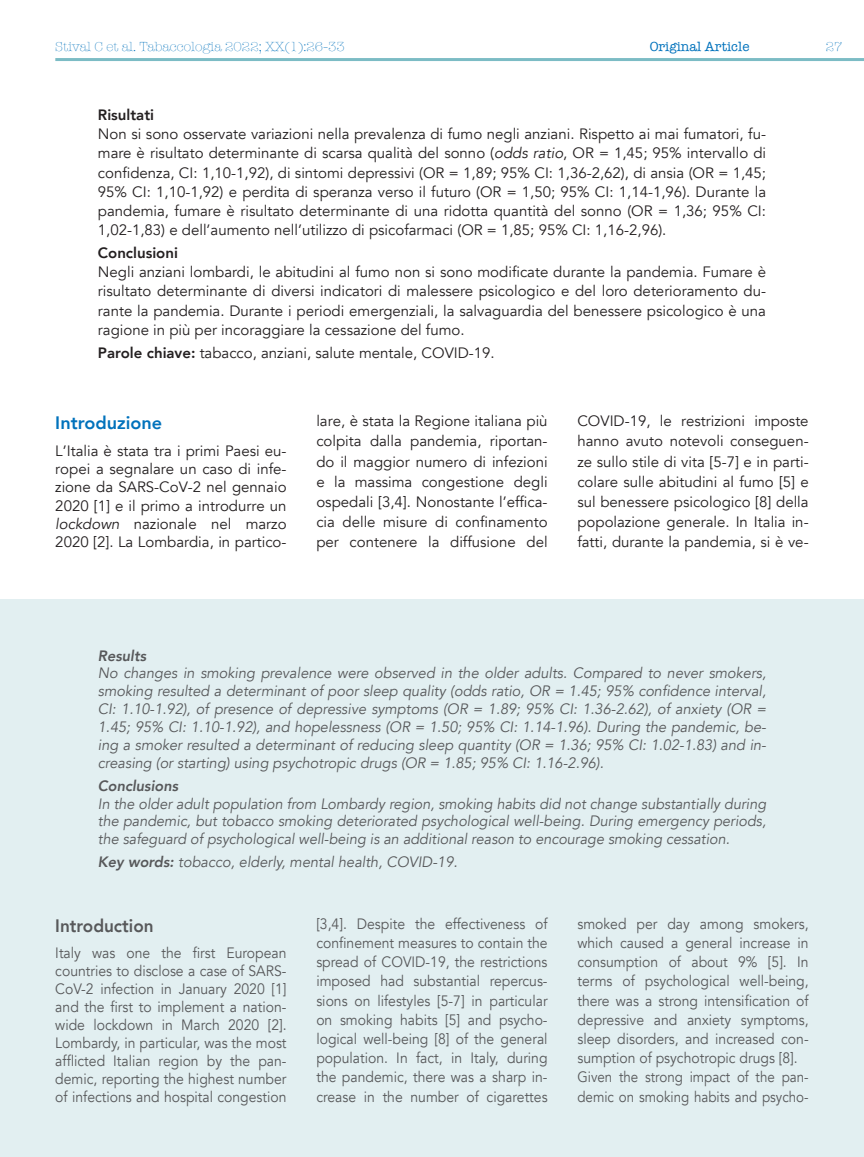
<style>
.page{position:relative;width:864px;height:1157px;background:#fff}
.page>*{position:absolute;margin:0;border:0;box-sizing:border-box;transform-origin:0 0}
.t1{font:800 18px "Avenir";color:#0072bc}
.t2{font:800 18px "Avenir";color:#57585a;scale:.95 1}
.t3{font:15px/20.2px "Avenir";color:#231f20;text-align:justify}
.t4{font:15px/19.2px "Avenir";color:#57585a;text-align:justify;scale:.93 1}
.t5{font:italic 15px/18px "Avenir";color:#57585a;text-align:justify}
.t6{font:italic 15px/18px "Avenir";color:#57585a;text-align:justify;scale:.96 1}
.t7{font:800 15px "Avenir";color:#231f20}
.t8{font:italic 800 15px "Avenir";color:#57585a}
.t9{font:300 13.5px "American Typewriter";color:#0072bc}
.t10{font:13.5px "American Typewriter";color:#0072bc}
.s1{font-style:italic}
.s2{font-weight:800}
</style>
<div class="page">
<hr style="left:55px;top:58px;width:808px;height:3px;background:#7cbcc5">
<div style="left:0;top:600px;width:863px;height:557px;background:#e2eff1"></div>
<p class="t9" style="left:55px;top:39px;width:291px">Stival C et al. Tabaccologia 2022; XX(1):26-33</p>
<p class="t10" style="left:649px;top:39px;width:101px">Original Article</p>
<p class="t9" style="left:825px;top:39px;width:18px">27</p>
<p class="t7" style="left:98px;top:103px;width:58px">Risultati</p>
<p class="t3" style="left:98px;top:125px;width:669px;line-height:19px">Non si sono osservate variazioni nella prevalenza di fumo negli anziani. Rispetto ai mai fumatori, fu&shy;mare è risultato determinante di scarsa qualità del sonno (<span class="s1">odds ratio</span>, OR = 1,45; 95% intervallo di confidenza, CI: 1,10-1,92), di sintomi depressivi (OR = 1,89; 95% CI: 1,36-2,62), di ansia (OR = 1,45; 95% CI: 1,10-1,92) e perdita di speranza verso il futuro (OR = 1,50; 95% CI: 1,14-1,96). Durante la pandemia, fumare è risultato determinante di una ridotta quantità del sonno (OR = 1,36; 95% CI:<br>1,02-1,83) e dell’aumento nell’utilizzo di psicofarmaci (OR = 1,85; 95% CI: 1,16-2,96).</p>
<p class="t7" style="left:98px;top:241px;width:81px">Conclusioni</p>
<p class="t3" style="left:98px;top:263px;width:669px;line-height:19px">Negli anziani lombardi, le abitudini al fumo non si sono modificate durante la pandemia. Fumare è risultato determinante di diversi indicatori di malessere psicologico e del loro deterioramento du&shy;rante la pandemia. Durante i periodi emergenziali, la salvaguardia del benessere psicologico è una ragione in più per incoraggiare la cessazione del fumo.</p>
<p class="t3" style="left:98px;top:343px;width:398px"><span class="s2">Parole chiave:</span> tabacco, anziani, salute mentale, COVID-19.</p>
<p class="t1" style="left:55px;top:409px;width:108px">Introduzione</p>
<p class="t3" style="left:55px;top:442px;width:233px;line-height:18.3px">L’Italia è stata tra i primi Paesi eu&shy;ropei a segnalare un caso di infe&shy;zione da SARS-CoV-2 nel gennaio 2020 [1] e il primo a introdurre un <span class="s1">lockdown</span> nazionale nel marzo 2020 [2]. La Lombardia, in partico-</p>
<p class="t3" style="left:316px;top:411px;width:233px">lare, è stata la Regione italiana più colpita dalla pandemia, riportan&shy;do il maggior numero di infezioni e la massima congestione degli ospedali [3,4]. Nonostante l’effica&shy;cia delle misure di confinamento per contenere la diffusione del</p>
<p class="t3" style="left:577px;top:411px;width:233px">COVID-19, le restrizioni imposte hanno avuto notevoli conseguen&shy;ze sullo stile di vita [5-7] e in parti&shy;colare sulle abitudini al fumo [5] e sul benessere psicologico [8] della popolazione generale. In Italia in&shy;fatti, durante la pandemia, si è ve-</p>
<p class="t8" style="left:98px;top:646px;width:50px">Results</p>
<p class="t5" style="left:98px;top:664px;width:669px">No changes in smoking prevalence were observed in the older adults. Compared to never smokers, smoking resulted a determinant of poor sleep quality (odds ratio, OR = 1.45; 95% confidence interval, CI: 1.10-1.92), of presence of depressive symptoms (OR = 1.89; 95% CI: 1.36-2.62), of anxiety (OR = 1.45; 95% CI: 1.10-1.92), and hopelessness (OR = 1.50; 95% CI: 1.14-1.96). During the pandemic, be&shy;ing a smoker resulted a determinant of reducing sleep quantity (OR = 1.36; 95% CI: 1.02-1.83) and in&shy;creasing (or starting) using psychotropic drugs (OR = 1.85; 95% CI: 1.16-2.96).</p>
<p class="t8" style="left:98px;top:776px;width:82px">Conclusions</p>
<p class="t6" style="left:98px;top:794px;width:697px">In the older adult population from Lombardy region, smoking habits did not change substantially during the pandemic, but tobacco smoking deteriorated psychological well-being. During emergency periods, the safeguard of psychological well-being is an additional reason to encourage smoking cessation.</p>
<p class="t5" style="left:98px;top:852px;width:361px"><span class="s2">Key words:</span> tobacco, elderly, mental health, COVID-19.</p>
<p class="t2" style="left:55px;top:911px;width:105px">Introduction</p>
<p class="t4" style="left:55px;top:944px;width:250px;line-height:17.9px">Italy was one the first European countries to disclose a case of SARS-CoV-2 infection in January 2020 [1] and the first to implement a nation&shy;wide lockdown in March 2020 [2].<br>Lombardy, in particular, was the most afflicted Italian region by the pan&shy;demic, reporting the highest number of infections and hospital congestion</p>
<p class="t4" style="left:316px;top:914px;width:250px">[3,4]. Despite the effectiveness of confinement measures to contain the spread of COVID-19, the restrictions imposed had substantial repercus&shy;sions on lifestyles [5-7] in particular on smoking habits [5] and psycho&shy;logical well-being [8] of the general population. In fact, in Italy, during the pandemic, there was a sharp in&shy;crease in the number of cigarettes</p>
<p class="t4" style="left:577px;top:914px;width:250px;text-align:left">smoked per day among smokers, which caused a general increase in consumption of about 9% [5]. In terms of psychological well-being, there was a strong intensification of depressive and anxiety symptoms, sleep disorders, and increased con&shy;sumption of psychotropic drugs [8].<br>Given the strong impact of the pan&shy;demic on smoking habits and psycho-</p>
</div>
